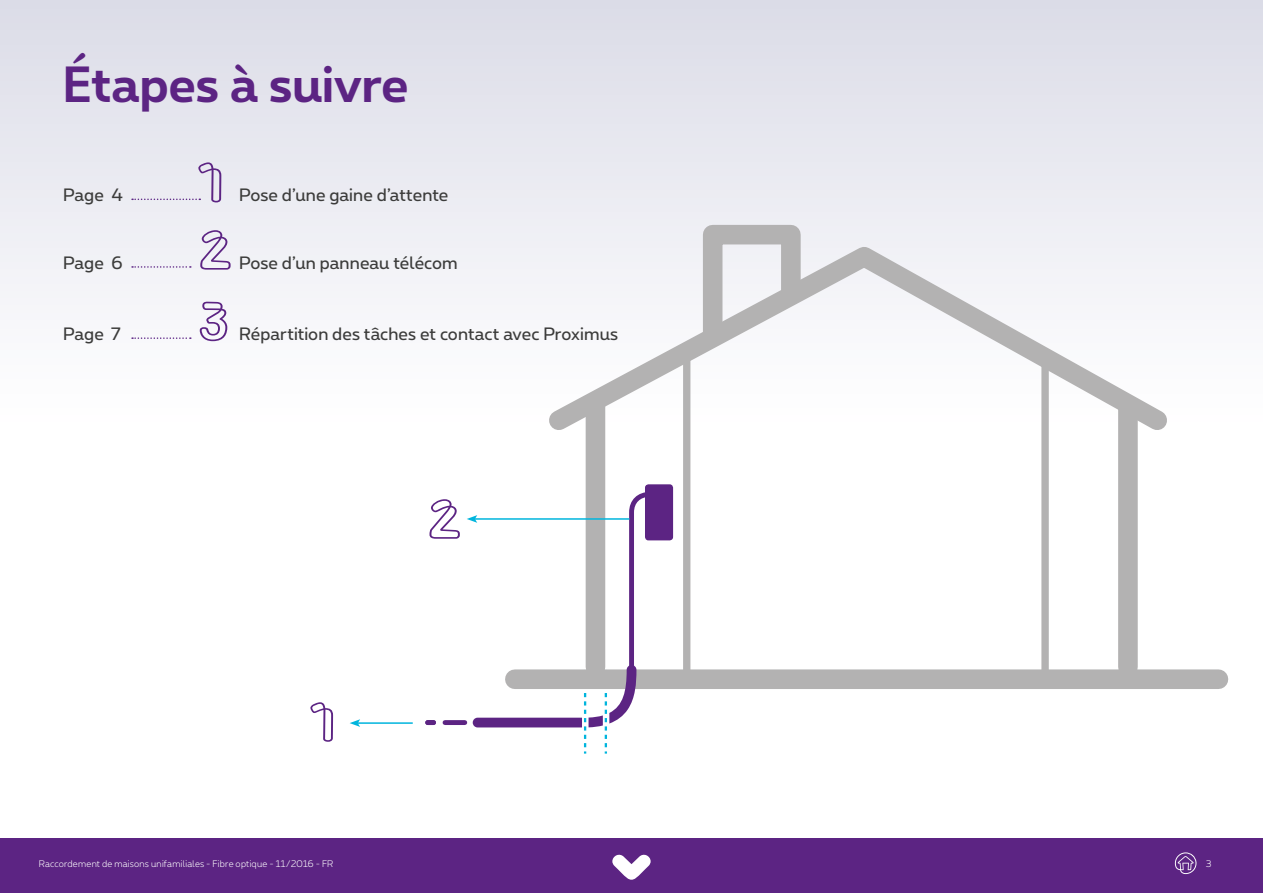
<style>
.page{position:relative;width:1263px;height:893px;background:#fff}
.page>*{position:absolute;margin:0;border:0;box-sizing:border-box;transform-origin:0 0}
.t1{font:54.45px "Proximus Display";color:#5c2483}
.t2{font:700 48px "Proximus";letter-spacing:-.01em;color:#5c2483}
.t3{font:16.95px "Proximus";letter-spacing:.005em;color:#3c3c3b}
.t4{font:300 9px "Proximus";letter-spacing:.03em;color:#fff}
</style>
<div class="page">
<div style="left:0;top:0;width:1263px;height:893px;background:linear-gradient(to bottom,#e5e6ee,#fff)"></div>
<div style="left:0;top:839px;width:1263px;height:54px;background:#5c2483"></div>
<svg style="left:1174px;top:852px;width:23px;height:22px"></svg>
<div style="left:515px;top:669px;width:703px;height:20px;background:#b3b2b2"></div>
<div style="left:1118px;top:408px;width:20px;height:259px;background:#b3b2b2"></div>
<div style="left:586px;top:403px;width:19px;height:264px;background:#b3b2b2"></div>
<svg style="left:532px;top:234px;width:652px;height:213px"></svg>
<svg style="left:693px;top:222px;width:117px;height:130px"></svg>
<div style="left:1041px;top:366px;width:8px;height:309px;background:#b3b2b2"></div>
<div style="left:445px;top:720px;width:20px;height:5px;background:#5c2483"></div>
<svg style="left:428px;top:720px;width:6px;height:5px"></svg>
<div style="left:683px;top:351px;width:7px;height:324px;background:#b3b2b2"></div>
<div style="left:645px;top:484px;width:28px;height:56px;background:#5c2483;border-radius:3px"></div>
<svg style="left:132px;top:199px;width:68px;height:1px"></svg>
<svg style="left:132px;top:266px;width:59px;height:2px"></svg>
<svg style="left:132px;top:337px;width:59px;height:2px"></svg>
<svg style="left:310px;top:702px;width:23px;height:40px"></svg>
<svg style="left:429px;top:499px;width:31px;height:40px"></svg>
<hr style="left:358px;top:722px;width:55px;height:2px;background:#00b5dd">
<svg style="left:350px;top:719px;width:10px;height:8px"></svg>
<svg style="left:467px;top:489px;width:204px;height:265px"></svg>
<svg style="left:612px;top:854px;width:39px;height:26px"></svg>
<h2 class="t2" style="left:63px;top:48px;width:347px">Étapes à suivre</h2>
<p class="t3" style="left:63px;top:183px;width:61px">Page 4</p>
<h1 class="t1" style="left:198px;top:150px;width:28px">1</h1>
<p class="t3" style="left:239px;top:183px;width:211px">Pose d’une gaine d’attente</p>
<p class="t3" style="left:63px;top:250px;width:61px">Page 6</p>
<h1 class="t1" style="left:198px;top:218px;width:35px">2</h1>
<p class="t3" style="left:239px;top:250px;width:220px">Pose d’un panneau télécom</p>
<p class="t3" style="left:63px;top:322px;width:59px">Page 7</p>
<h1 class="t1" style="left:198px;top:289px;width:33px">3</h1>
<p class="t3" style="left:239px;top:322px;width:381px">Répartition des tâches et contact avec Proximus</p>
<p class="t4" style="left:39px;top:857px;width:296px">Raccordement de maisons unifamiliales - Fibre optique - 11/2016 - FR</p>
<p class="t4" style="left:1206px;top:857px;width:7px">3</p>
</div>
